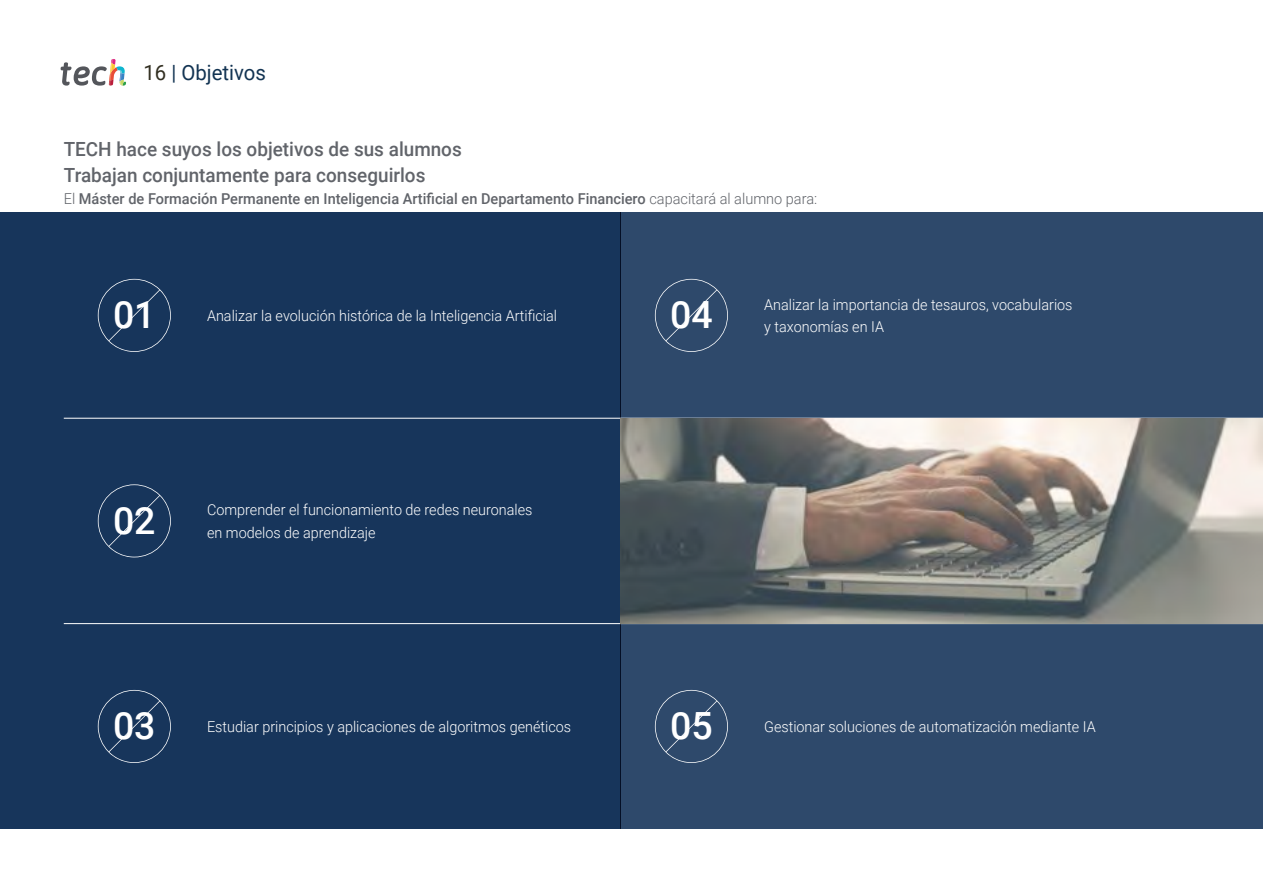
<style>
.page{position:relative;width:1263px;height:893px;background:#fff}
.page>*{position:absolute;margin:0;border:0;box-sizing:border-box;transform-origin:0 0}
.t1{font:500 37.5px "Roboto";color:#fff}
.t2{font:21px "Roboto";color:#123352}
.t3{font:500 19.5px/25.5px "Roboto";color:#61646a}
.t4{font:300 15px/22.5px "Roboto";color:#fff;scale:.96 1}
.t5{font:500 15px "Roboto";color:#61646a}
.s1{color:#312e20}
.s2{font-weight:300}
</style>
<div class="page">
<div style="left:0;top:213px;width:621px;height:616px;background:#17355b"></div>
<div style="left:621px;top:213px;width:642px;height:616px;background:#2e496b"></div>
<svg style="left:98px;top:279px;width:73px;height:73px"></svg>
<svg style="left:98px;top:484px;width:73px;height:73px"></svg>
<svg style="left:98px;top:690px;width:73px;height:73px"></svg>
<svg style="left:655px;top:279px;width:73px;height:73px"></svg>
<hr style="left:64px;top:418px;width:1199px;height:1px;background:#fff">
<hr style="left:64px;top:623px;width:1199px;height:1px;background:#fff">
<img style="left:621px;top:418px;width:642px;height:206px">
<svg style="left:655px;top:690px;width:73px;height:73px"></svg>
<svg style="left:61px;top:59px;width:65px;height:27px"></svg>
<h2 class="t2" style="left:144px;top:57px;width:124px"><span class="s1">16</span> | Objetivos</h2>
<h3 class="t3" style="left:64px;top:136px;width:400px">TECH hace suyos los objetivos de sus alumnos<br>Trabajan conjuntamente para conseguirlos</h3>
<p class="t5" style="left:64px;top:188px;width:755px"><span class="s2">El</span> Máster de Formación Permanente en Inteligencia Artificial en Departamento Financiero <span class="s2">capacitará al alumno para:</span></p>
<h1 class="t1" style="left:113px;top:288px;width:44px">01</h1>
<p class="t4" style="left:207px;top:304px;width:366px">Analizar la evolución histórica de la Inteligencia Artificial</p>
<h1 class="t1" style="left:113px;top:494px;width:44px">02</h1>
<p class="t4" style="left:207px;top:498px;width:340px">Comprender el funcionamiento de redes neuronales en modelos de aprendizaje</p>
<h1 class="t1" style="left:670px;top:288px;width:44px">04</h1>
<p class="t4" style="left:764px;top:293px;width:323px">Analizar la importancia de tesauros, vocabularios y taxonomías en IA</p>
<h1 class="t1" style="left:113px;top:699px;width:44px">03</h1>
<p class="t4" style="left:207px;top:715px;width:381px">Estudiar principios y aplicaciones de algoritmos genéticos</p>
<h1 class="t1" style="left:670px;top:699px;width:44px">05</h1>
<p class="t4" style="left:764px;top:715px;width:347px">Gestionar soluciones de automatización mediante IA</p>
</div>
